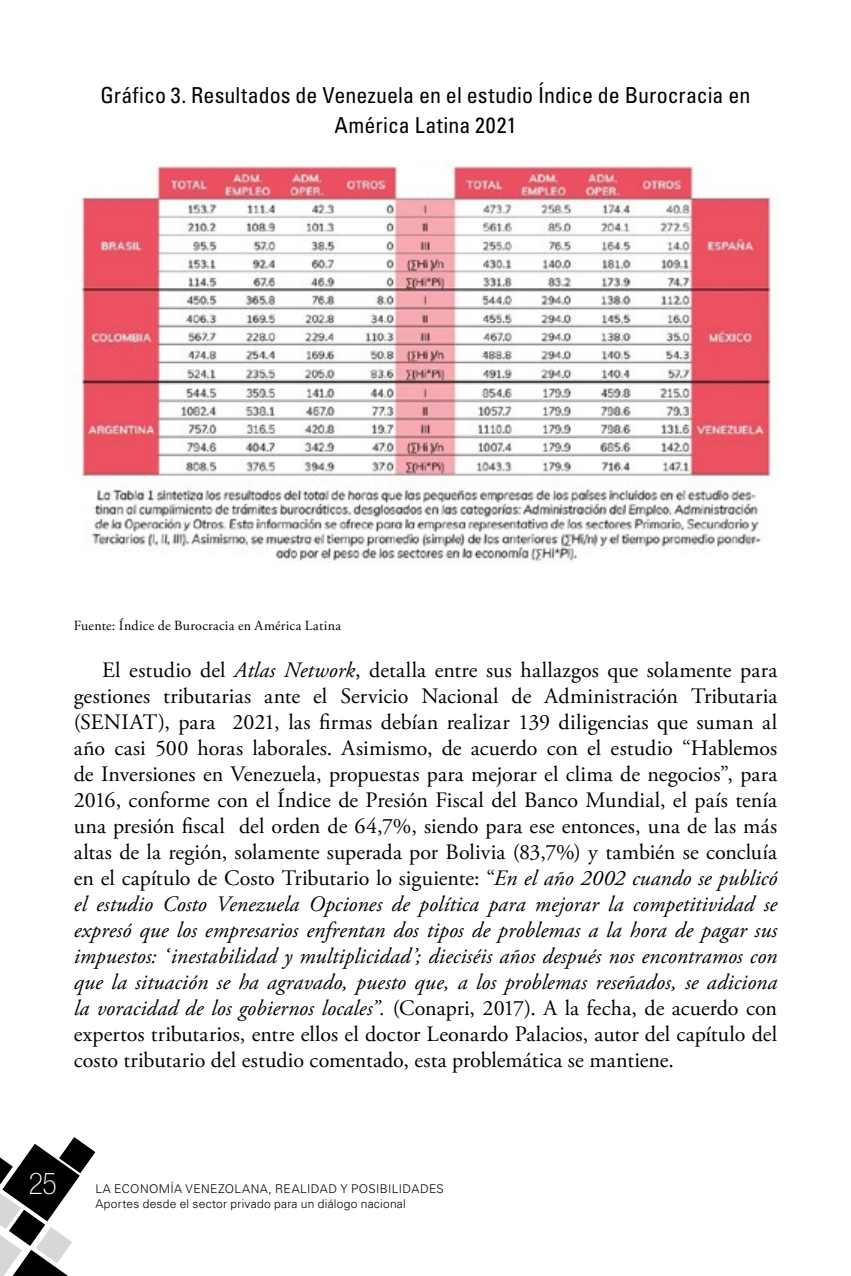
<style>
.page{position:relative;width:851px;height:1276px;background:#fff}
.page>*{position:absolute;margin:0;border:0;box-sizing:border-box;transform-origin:0 0}
.t1{font:100 condensed 30px "Helvetica Neue LT Std";color:#fff}
.t2{font:22px/26px "Adobe Garamond Pro";color:#000;text-align:justify}
.t3{font:22px/30px "Univers LT 57 Cn";letter-spacing:.005em;color:#000;text-align:center}
.t4{font:14px "Adobe Garamond Pro";letter-spacing:.02em;color:#000}
.t5{font:12px/14.4px "Univers LT 45 Lt";letter-spacing:.025em;color:#000}
.s1{font-style:italic}
</style>
<div class="page">
<svg style="left:0;top:1137px;width:95px;height:139px"></svg>
<img style="left:80px;top:161px;width:693px;height:401px">
<p class="t3" style="left:100px;top:80px;width:651px">Gráfico 3. Resultados de Venezuela en el estudio Índice de Burocracia en<br>América Latina 2021</p>
<p class="t4" style="left:74px;top:617px;width:269px">Fuente: Índice de Burocracia en América Latina</p>
<p class="t2" style="left:74px;top:657px;width:705px;text-indent:28px">El estudio del <span class="s1">Atlas Network</span>, detalla entre sus hallazgos que solamente para gestiones tributarias ante el Servicio Nacional de Administración Tributaria (SENIAT), para 2021, las firmas debían realizar 139 diligencias que suman al año casi 500 horas laborales. Asimismo, de acuerdo con el estudio “Hablemos de Inversiones en Venezuela, propuestas para mejorar el clima de negocios”, para 2016, conforme con el Índice de Presión Fiscal del Banco Mundial, el país tenía una presión fiscal del orden de 64,7%, siendo para ese entonces, una de las más altas de la región, solamente superada por Bolivia (83,7%) y también se concluía en el capítulo de Costo Tributario lo siguiente: “<span class="s1">En el año 2002 cuando se publicó el estudio Costo Venezuela Opciones de política para mejorar la competitividad se expresó que los empresarios enfrentan dos tipos de problemas a la hora de pagar sus impuestos: ‘inestabilidad y multiplicidad’; dieciséis años después nos encontramos con que la situación se ha agravado, puesto que, a los problemas reseñados, se adiciona la voracidad de los gobiernos locales”.</span> (Conapri, 2017). A la fecha, de acuerdo con expertos tributarios, entre ellos el doctor Leonardo Palacios, autor del capítulo del costo tributario del estudio comentado, esta problemática se mantiene.</p>
<h1 class="t1" style="left:29px;top:1166px;width:30px">25</h1>
<p class="t5" style="left:95px;top:1182px;width:350px">LA ECONOMÍA VENEZOLANA, REALIDAD Y POSIBILIDADES<br>Aportes desde el sector privado para un diálogo nacional</p>
</div>
